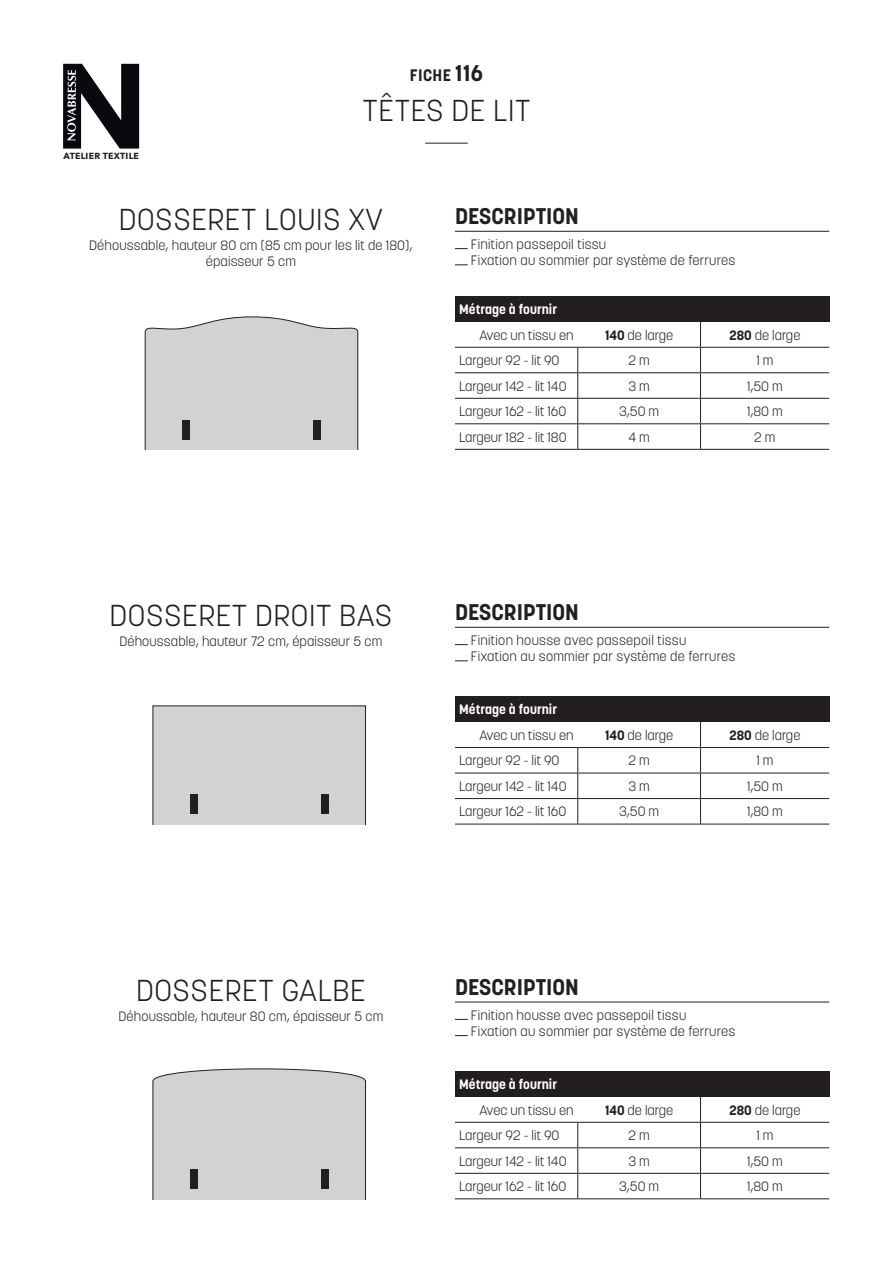
<style>
.page{position:relative;width:893px;height:1263px;background:#fff}
.page>*{position:absolute;margin:0;border:0;box-sizing:border-box;transform-origin:0 0}
.t1{font:300 30px "Korolev";letter-spacing:.02em;color:#231f20}
.t2{font:700 22.5px "Korolev";color:#231f20}
.t3{font:700 16.5px "Korolev";letter-spacing:.02em;color:#231f20}
.t4{font:300 13.5px/16.2px "Korolev";letter-spacing:.01em;color:#231f20;text-align:center}
.t5{font:700 13.5px "Korolev";color:#fff}
.t6{font:700 8.85px "Avenir Next";letter-spacing:.03em;color:#231f20}
.s1{font-size:22.5px}
.s2{font-weight:700}
</style>
<div class="page">
<svg style="left:63px;top:64px;width:76px;height:85px"></svg>
<div style="left:153px;top:706px;width:213px;height:118px;background:#d1d2d4"></div>
<div style="left:190px;top:794px;width:8px;height:20px;background:#231f20"></div>
<div style="left:321px;top:794px;width:7px;height:20px;background:#231f20"></div>
<div style="left:152px;top:1068px;width:214px;height:131px;background:#d1d2d4"></div>
<div style="left:190px;top:1170px;width:8px;height:19px;background:#231f20"></div>
<div style="left:321px;top:1170px;width:7px;height:19px;background:#231f20"></div>
<svg style="left:455px;top:644px;width:13px;height:1px"></svg>
<svg style="left:455px;top:660px;width:13px;height:1px"></svg>
<svg style="left:455px;top:1019px;width:13px;height:1px"></svg>
<svg style="left:455px;top:1035px;width:13px;height:1px"></svg>
<hr style="left:455px;top:627px;width:374px;height:1px;background:#231f20">
<hr style="left:455px;top:1002px;width:374px;height:1px;background:#231f20">
<hr style="left:425px;top:143px;width:43px;height:1px;background:#231f20">
<div style="left:455px;top:696px;width:374px;height:26px;background:#231f20"></div>
<hr style="left:455px;top:747px;width:123px;height:1px;background:#231f20">
<hr style="left:578px;top:747px;width:122px;height:1px;background:#231f20">
<hr style="left:700px;top:747px;width:129px;height:1px;background:#231f20">
<hr style="left:455px;top:773px;width:123px;height:1px;background:#231f20">
<hr style="left:578px;top:773px;width:122px;height:1px;background:#231f20">
<hr style="left:700px;top:773px;width:129px;height:1px;background:#231f20">
<hr style="left:455px;top:798px;width:123px;height:1px;background:#231f20">
<hr style="left:578px;top:798px;width:122px;height:1px;background:#231f20">
<hr style="left:700px;top:798px;width:129px;height:1px;background:#231f20">
<hr style="left:455px;top:824px;width:123px;height:1px;background:#231f20">
<hr style="left:578px;top:824px;width:122px;height:1px;background:#231f20">
<hr style="left:700px;top:824px;width:129px;height:1px;background:#231f20">
<svg style="left:577px;top:748px;width:1px;height:76px"></svg>
<svg style="left:700px;top:722px;width:1px;height:102px"></svg>
<div style="left:455px;top:1071px;width:374px;height:26px;background:#231f20"></div>
<hr style="left:455px;top:1122px;width:123px;height:1px;background:#231f20">
<hr style="left:578px;top:1122px;width:122px;height:1px;background:#231f20">
<hr style="left:700px;top:1122px;width:129px;height:1px;background:#231f20">
<hr style="left:455px;top:1147px;width:123px;height:1px;background:#231f20">
<hr style="left:578px;top:1147px;width:122px;height:1px;background:#231f20">
<hr style="left:700px;top:1147px;width:129px;height:1px;background:#231f20">
<hr style="left:455px;top:1173px;width:123px;height:1px;background:#231f20">
<hr style="left:578px;top:1173px;width:122px;height:1px;background:#231f20">
<hr style="left:700px;top:1173px;width:129px;height:1px;background:#231f20">
<hr style="left:455px;top:1198px;width:123px;height:1px;background:#231f20">
<hr style="left:578px;top:1198px;width:122px;height:1px;background:#231f20">
<hr style="left:700px;top:1198px;width:129px;height:1px;background:#231f20">
<svg style="left:577px;top:1123px;width:1px;height:75px"></svg>
<svg style="left:700px;top:1097px;width:1px;height:101px"></svg>
<svg style="left:145px;top:316px;width:213px;height:133px;background:#d1d1d3"></svg>
<div style="left:182px;top:421px;width:8px;height:19px;background:#231f20"></div>
<div style="left:313px;top:421px;width:8px;height:19px;background:#231f20"></div>
<svg style="left:455px;top:248px;width:13px;height:1px"></svg>
<svg style="left:455px;top:264px;width:13px;height:1px"></svg>
<hr style="left:455px;top:231px;width:374px;height:1px;background:#231f20">
<div style="left:455px;top:296px;width:374px;height:26px;background:#231f20"></div>
<hr style="left:455px;top:347px;width:123px;height:1px;background:#231f20">
<hr style="left:578px;top:347px;width:122px;height:1px;background:#231f20">
<hr style="left:700px;top:347px;width:129px;height:1px;background:#231f20">
<hr style="left:455px;top:372px;width:123px;height:1px;background:#231f20">
<hr style="left:578px;top:372px;width:122px;height:1px;background:#231f20">
<hr style="left:700px;top:372px;width:129px;height:1px;background:#231f20">
<hr style="left:455px;top:398px;width:123px;height:1px;background:#231f20">
<hr style="left:578px;top:398px;width:122px;height:1px;background:#231f20">
<hr style="left:700px;top:398px;width:129px;height:1px;background:#231f20">
<hr style="left:455px;top:423px;width:123px;height:1px;background:#231f20">
<hr style="left:578px;top:423px;width:122px;height:1px;background:#231f20">
<hr style="left:700px;top:423px;width:129px;height:1px;background:#231f20">
<hr style="left:455px;top:449px;width:123px;height:1px;background:#231f20">
<hr style="left:578px;top:449px;width:122px;height:1px;background:#231f20">
<hr style="left:700px;top:449px;width:129px;height:1px;background:#231f20">
<svg style="left:577px;top:348px;width:1px;height:101px"></svg>
<svg style="left:700px;top:322px;width:1px;height:127px"></svg>
<p class="t6" style="left:63px;top:148px;width:77px">ATELIER TEXTILE</p>
<p class="t3" style="left:410px;top:65px;width:75px">FICHE <span class="s1">116</span></p>
<p class="t1" style="left:362px;top:91px;width:170px">TÊTES DE LIT</p>
<p class="t1" style="left:119px;top:200px;width:266px">DOSSERET LOUIS XV</p>
<p class="t4" style="left:89px;top:237px;width:325px">Déhoussable, hauteur 80 cm (85 cm pour les lit de 180), épaisseur 5 cm</p>
<p class="t2" style="left:455px;top:202px;width:125px">DESCRIPTION</p>
<p class="t4" style="left:471px;top:236px;width:137px">Finition passepoil tissu</p>
<p class="t4" style="left:471px;top:252px;width:266px">Fixation au sommier par système de ferrures</p>
<p class="t5" style="left:459px;top:301px;width:99px">Métrage à fournir</p>
<p class="t4" style="left:479px;top:327px;width:96px">Avec un tissu en</p>
<p class="t4" style="left:605px;top:327px;width:70px"><span class="s2">140</span> de large</p>
<p class="t4" style="left:729px;top:327px;width:73px"><span class="s2">280</span> de large</p>
<p class="t4" style="left:459px;top:352px;width:102px">Largeur 92 - lit 90</p>
<p class="t4" style="left:629px;top:352px;width:23px">2 m</p>
<p class="t4" style="left:756px;top:352px;width:18px">1 m</p>
<p class="t4" style="left:459px;top:378px;width:109px">Largeur 142 - lit 140</p>
<p class="t4" style="left:628px;top:378px;width:23px">3 m</p>
<p class="t4" style="left:747px;top:378px;width:37px">1,50 m</p>
<p class="t4" style="left:459px;top:403px;width:109px">Largeur 162 - lit 160</p>
<p class="t4" style="left:619px;top:403px;width:42px">3,50 m</p>
<p class="t4" style="left:747px;top:403px;width:37px">1,80 m</p>
<p class="t4" style="left:459px;top:429px;width:109px">Largeur 182 - lit 180</p>
<p class="t4" style="left:628px;top:429px;width:23px">4 m</p>
<p class="t4" style="left:754px;top:429px;width:23px">2 m</p>
<p class="t1" style="left:110px;top:596px;width:284px">DOSSERET DROIT BAS</p>
<p class="t4" style="left:119px;top:633px;width:265px">Déhoussable, hauteur 72 cm, épaisseur 5 cm</p>
<p class="t1" style="left:136px;top:971px;width:231px">DOSSERET GALBE</p>
<p class="t4" style="left:118px;top:1008px;width:266px">Déhoussable, hauteur 80 cm, épaisseur 5 cm</p>
<p class="t2" style="left:455px;top:598px;width:125px">DESCRIPTION</p>
<p class="t4" style="left:471px;top:632px;width:217px">Finition housse avec passepoil tissu</p>
<p class="t4" style="left:471px;top:648px;width:266px">Fixation au sommier par système de ferrures</p>
<p class="t5" style="left:459px;top:701px;width:99px">Métrage à fournir</p>
<p class="t4" style="left:479px;top:727px;width:96px">Avec un tissu en</p>
<p class="t4" style="left:605px;top:727px;width:70px"><span class="s2">140</span> de large</p>
<p class="t4" style="left:729px;top:727px;width:73px"><span class="s2">280</span> de large</p>
<p class="t4" style="left:459px;top:752px;width:102px">Largeur 92 - lit 90</p>
<p class="t4" style="left:629px;top:752px;width:23px">2 m</p>
<p class="t4" style="left:756px;top:752px;width:18px">1 m</p>
<p class="t4" style="left:459px;top:778px;width:109px">Largeur 142 - lit 140</p>
<p class="t4" style="left:628px;top:778px;width:23px">3 m</p>
<p class="t4" style="left:747px;top:778px;width:37px">1,50 m</p>
<p class="t4" style="left:459px;top:803px;width:109px">Largeur 162 - lit 160</p>
<p class="t4" style="left:619px;top:803px;width:42px">3,50 m</p>
<p class="t4" style="left:747px;top:803px;width:37px">1,80 m</p>
<p class="t2" style="left:455px;top:973px;width:125px">DESCRIPTION</p>
<p class="t4" style="left:471px;top:1007px;width:217px">Finition housse avec passepoil tissu</p>
<p class="t4" style="left:471px;top:1023px;width:266px">Fixation au sommier par système de ferrures</p>
<p class="t5" style="left:459px;top:1076px;width:99px">Métrage à fournir</p>
<p class="t4" style="left:479px;top:1102px;width:96px">Avec un tissu en</p>
<p class="t4" style="left:605px;top:1102px;width:70px"><span class="s2">140</span> de large</p>
<p class="t4" style="left:729px;top:1102px;width:73px"><span class="s2">280</span> de large</p>
<p class="t4" style="left:459px;top:1127px;width:102px">Largeur 92 - lit 90</p>
<p class="t4" style="left:629px;top:1127px;width:23px">2 m</p>
<p class="t4" style="left:756px;top:1127px;width:18px">1 m</p>
<p class="t4" style="left:459px;top:1153px;width:109px">Largeur 142 - lit 140</p>
<p class="t4" style="left:628px;top:1153px;width:23px">3 m</p>
<p class="t4" style="left:747px;top:1153px;width:37px">1,50 m</p>
<p class="t4" style="left:459px;top:1178px;width:109px">Largeur 162 - lit 160</p>
<p class="t4" style="left:619px;top:1178px;width:42px">3,50 m</p>
<p class="t4" style="left:747px;top:1178px;width:37px">1,80 m</p>
</div>
